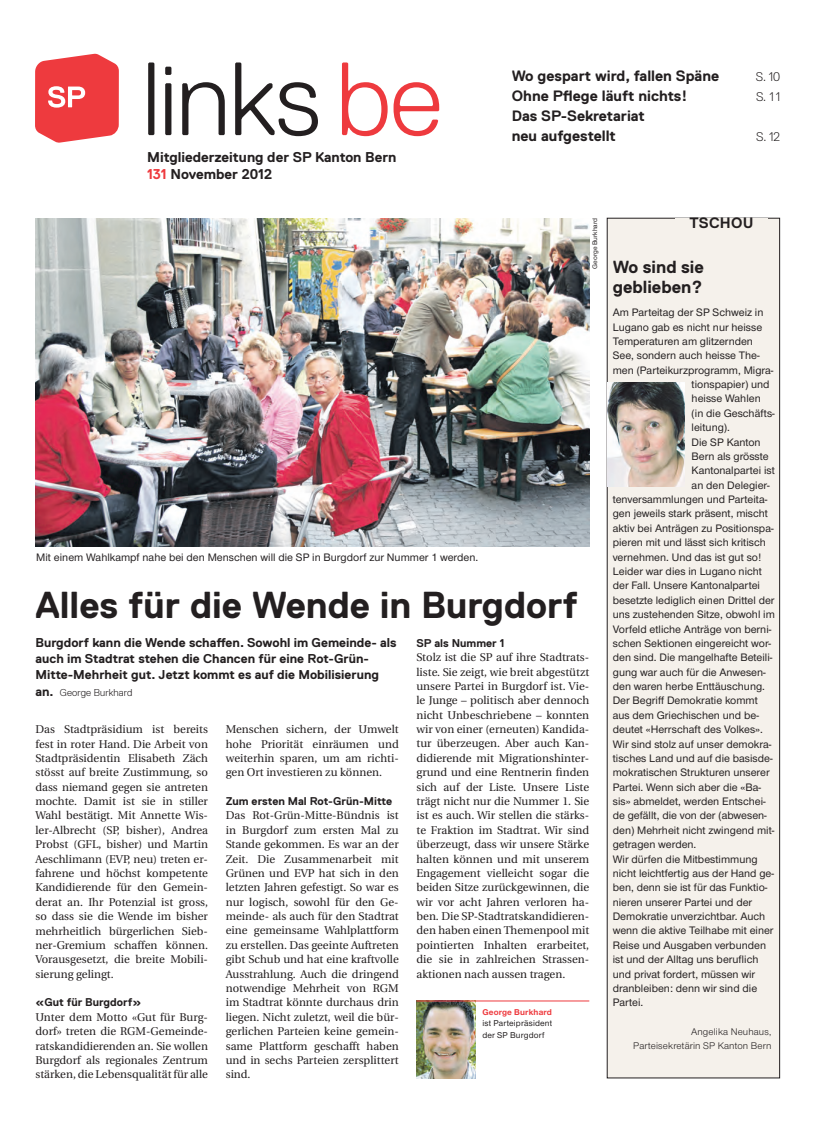
<style>
.page{position:relative;width:833px;height:1134px;background:#fff}
.page>*{position:absolute;margin:0;border:0;box-sizing:border-box;transform-origin:0 0}
.t1{font:300 103.75px "Replica";letter-spacing:-.015em;color:#231f20}
.t2{font:700 37.5px "Replica";color:#231f20}
.t3{font:700 17.5px/20px "Replica";color:#231f20}
.t4{font:700 15px/20px "Replica";color:#231f20}
.t5{font:700 14.25px/17.5px "Replica";color:#231f20}
.t6{font:700 12.75px/16.2px "Replica";color:#231f20}
.t7{font:300 12.5px "Replica";color:#231f20}
.t8{font:11.25px/14.4px "Utopia";color:#231f20;text-align:justify}
.t9{font:500 11.25px "Nimbus San Nov";color:#231f20}
.t10{font:700 11.25px "Replica";color:#231f20}
.t11{font:10px/14.4px "Nimbus San Nov";letter-spacing:.015em;color:#231f20;text-align:right}
.t12{font:300 10px "Replica";letter-spacing:.01em;color:#231f20}
.t13{font:500 8.75px/11.9px "Nimbus San Nov";letter-spacing:.02em;color:#231f20}
.t14{font:700 8.75px "Nimbus San Nov";letter-spacing:.02em;color:#ee3a3e}
.t15{font:500 6.88px "Nimbus San Nov";color:#231f20}
.s1{color:#ee3a3e}
.s2{font-weight:700;font-size:12.75px}
</style>
<div class="page">
<div style="left:607px;top:218px;width:172px;height:860px;background:#f5f1eb"></div>
<div style="left:607px;top:218px;width:173px;height:860px;border:1px solid #231f20"></div>
<svg style="left:35px;top:54px;width:84px;height:89px;background:#f05a5d"></svg>
<div style="left:675px;top:218px;width:93px;height:21px;background:#f5f1eb"></div>
<img style="left:607px;top:383px;width:77px;height:103px">
<img style="left:416px;top:1002px;width:59px;height:76px">
<hr style="left:416px;top:1001px;width:173px;height:1px;background:#ee3a3e">
<img style="left:35px;top:218px;width:554px;height:328px">
<h1 class="t1" style="left:142px;top:42px;width:302px">links <span class="s1">be</span></h1>
<p class="t5" style="left:147px;top:148px;width:251px">Mitgliederzeitung der SP Kanton Bern<br><span class="s1">131</span> November 2012</p>
<h3 class="t4" style="left:512px;top:66px;width:209px">Wo gespart wird, fallen Späne</h3>
<p class="t7" style="left:756px;top:70px;width:26px">S. 10</p>
<h3 class="t4" style="left:512px;top:86px;width:177px">Ohne Pflege läuft nichts!</h3>
<p class="t7" style="left:756px;top:90px;width:26px">S. 11</p>
<h3 class="t4" style="left:512px;top:106px;width:135px">Das SP-Sekretariat neu aufgestellt</h3>
<p class="t7" style="left:756px;top:130px;width:26px">S. 12</p>
<p class="t15" style="left:591px;top:269px;width:52px;rotate:-90deg">George Burkhard</p>
<p class="t9" style="left:36px;top:550px;width:443px">Mit einem Wahlkampf nahe bei den Menschen will die SP in Burgdorf zur Nummer 1 werden.</p>
<h2 class="t2" style="left:35px;top:584px;width:544px">Alles für die Wende in Burgdorf</h2>
<p class="t6" style="left:35px;top:634px;width:363px">Burgdorf kann die Wende schaffen. Sowohl im Gemeinde- als auch im Stadtrat stehen die Chancen für eine Rot-Grün-<br>Mitte-Mehrheit gut. Jetzt kommt es auf die Mobilisierung</p>
<p class="t12" style="left:35px;top:687px;width:99px"><span class="s2">an.</span> George Burkhard</p>
<p class="t8" style="left:35px;top:722px;width:174px">Das Stadtpräsidium ist bereits fest in roter Hand. Die Arbeit von Stadtpräsidentin Elisabeth Zäch stösst auf breite Zustimmung, so dass niemand gegen sie antreten mochte. Damit ist sie in stiller Wahl bestätigt. Mit Annette Wis&shy;ler-Albrecht (SP, bisher), Andrea Probst (GFL, bisher) und Martin Aeschlimann (EVP, neu) treten er&shy;fahrene und höchst kompetente Kandidierende für den Gemein&shy;derat an. Ihr Potenzial ist gross, so dass sie die Wende im bisher mehrheitlich bürgerlichen Sieb&shy;ner-Gremium schaffen können.<br>Vorausgesetzt, die breite Mobili&shy;sierung gelingt.</p>
<p class="t10" style="left:35px;top:996px;width:107px">«Gut für Burgdorf»</p>
<p class="t8" style="left:35px;top:1010px;width:174px">Unter dem Motto «Gut für Burg&shy;dorf» treten die RGM-Gemeinde&shy;ratskandidierenden an. Sie wollen Burgdorf als regionales Zentrum stärken, die Lebensqualität für alle</p>
<p class="t8" style="left:226px;top:722px;width:174px">Menschen sichern, der Umwelt hohe Priorität einräumen und weiterhin sparen, um am richti&shy;gen Ort investieren zu können.</p>
<p class="t10" style="left:226px;top:795px;width:168px">Zum ersten Mal Rot-Grün-Mitte</p>
<p class="t8" style="left:226px;top:809px;width:174px">Das Rot-Grün-Mitte-Bündnis ist in Burgdorf zum ersten Mal zu Stande gekommen. Es war an der Zeit. Die Zusammenarbeit mit Grünen und EVP hat sich in den letzten Jahren gefestigt. So war es nur logisch, sowohl für den Ge&shy;meinde- als auch für den Stadtrat eine gemeinsame Wahlplattform zu erstellen. Das geeinte Auftreten gibt Schub und hat eine kraftvolle Ausstrahlung. Auch die dringend notwendige Mehrheit von RGM im Stadtrat könnte durchaus drin liegen. Nicht zuletzt, weil die bür&shy;gerlichen Parteien keine gemein&shy;same Plattform geschafft haben und in sechs Parteien zersplittert sind.</p>
<p class="t10" style="left:416px;top:637px;width:89px">SP als Nummer 1</p>
<p class="t8" style="left:416px;top:650px;width:174px;text-align:left">Stolz ist die SP auf ihre Stadtrats&shy;liste. Sie zeigt, wie breit abgestützt unsere Partei in Burgdorf ist. Vie&shy;le Junge – politisch aber dennoch nicht Unbeschriebene – konnten wir von einer (erneuten) Kandida&shy;tur überzeugen. Aber auch Kan&shy;didierende mit Migrationshinter&shy;grund und eine Rentnerin finden sich auf der Liste. Unsere Liste trägt nicht nur die Nummer 1. Sie ist es auch. Wir stellen die stärks&shy;te Fraktion im Stadtrat. Wir sind überzeugt, dass wir unsere Stärke halten können und mit unserem Engagement vielleicht sogar die beiden Sitze zurückgewinnen, die wir vor acht Jahren verloren ha&shy;ben. Die SP-Stadtratskandidieren&shy;den haben einen Themenpool mit pointierten Inhalten erarbeitet, die sie in zahlreichen Strassen&shy;aktionen nach aussen tragen.</p>
<p class="t14" style="left:482px;top:1006px;width:71px">George Burkhard</p>
<p class="t13" style="left:482px;top:1018px;width:71px">ist Parteipräsident der SP Burgdorf</p>
<h3 class="t4" style="left:689px;top:213px;width:66px">Tschou</h3>
<h3 class="t3" style="left:613px;top:257px;width:93px">Wo sind sie geblieben?</h3>
<p class="t9" style="left:613px;top:306px;width:152px">Am Parteitag der SP Schweiz in</p>
<p class="t9" style="left:613px;top:320px;width:151px">Lugano gab es nicht nur heisse</p>
<p class="t9" style="left:613px;top:335px;width:142px">Temperaturen am glitzernden</p>
<p class="t9" style="left:613px;top:349px;width:148px">See, sondern auch heisse The-</p>
<p class="t9" style="left:613px;top:363px;width:162px">men (Parteikurzprogramm, Migra-</p>
<p class="t9" style="left:691px;top:378px;width:79px">tionspapier) und</p>
<p class="t9" style="left:691px;top:392px;width:71px">heisse Wahlen</p>
<p class="t9" style="left:691px;top:406px;width:85px">(in die Geschäfts-</p>
<p class="t9" style="left:691px;top:421px;width:40px">leitung).</p>
<p class="t9" style="left:691px;top:435px;width:70px">Die SP Kanton</p>
<p class="t9" style="left:691px;top:450px;width:79px">Bern als grösste</p>
<p class="t9" style="left:691px;top:464px;width:85px">Kantonalpartei ist</p>
<p class="t9" style="left:691px;top:478px;width:79px">an den Delegier-</p>
<p class="t9" style="left:613px;top:493px;width:156px">tenversammlungen und Parteita-</p>
<p class="t9" style="left:613px;top:507px;width:157px">gen jeweils stark präsent, mischt</p>
<p class="t9" style="left:613px;top:521px;width:162px">aktiv bei Anträgen zu Positionspa-</p>
<p class="t9" style="left:613px;top:536px;width:155px">pieren mit und lässt sich kritisch</p>
<p class="t9" style="left:613px;top:550px;width:150px">vernehmen. Und das ist gut so!</p>
<p class="t9" style="left:613px;top:565px;width:151px">Leider war dies in Lugano nicht</p>
<p class="t9" style="left:613px;top:579px;width:149px">der Fall. Unsere Kantonalpartei</p>
<p class="t9" style="left:613px;top:593px;width:163px">besetzte lediglich einen Drittel der</p>
<p class="t9" style="left:613px;top:608px;width:164px">uns zustehenden Sitze, obwohl im</p>
<p class="t9" style="left:613px;top:622px;width:160px">Vorfeld etliche Anträge von berni-</p>
<p class="t9" style="left:613px;top:636px;width:160px">schen Sektionen eingereicht wor-</p>
<p class="t9" style="left:613px;top:651px;width:161px">den sind. Die mangelhafte Beteili-</p>
<p class="t9" style="left:613px;top:665px;width:154px">gung war auch für die Anwesen-</p>
<p class="t9" style="left:613px;top:680px;width:154px">den waren herbe Enttäuschung.</p>
<p class="t9" style="left:613px;top:694px;width:147px">Der Begriff Demokratie kommt</p>
<p class="t9" style="left:613px;top:708px;width:148px">aus dem Griechischen und be-</p>
<p class="t9" style="left:613px;top:723px;width:152px">deutet «Herrschaft des Volkes».</p>
<p class="t9" style="left:613px;top:737px;width:160px">Wir sind stolz auf unser demokra-</p>
<p class="t9" style="left:613px;top:751px;width:161px">tisches Land und auf die basisde-</p>
<p class="t9" style="left:613px;top:766px;width:158px">mokratischen Strukturen unserer</p>
<p class="t9" style="left:613px;top:780px;width:150px">Partei. Wenn sich aber die «Ba-</p>
<p class="t9" style="left:613px;top:795px;width:154px">sis» abmeldet, werden Entschei-</p>
<p class="t9" style="left:613px;top:809px;width:155px">de gefällt, die von der (abwesen-</p>
<p class="t9" style="left:613px;top:823px;width:163px">den) Mehrheit nicht zwingend mit-</p>
<p class="t9" style="left:613px;top:838px;width:85px">getragen werden.</p>
<p class="t9" style="left:613px;top:852px;width:146px">Wir dürfen die Mitbestimmung</p>
<p class="t9" style="left:613px;top:867px;width:163px">nicht leichtfertig aus der Hand ge-</p>
<p class="t9" style="left:613px;top:881px;width:156px">ben, denn sie ist für das Funktio-</p>
<p class="t9" style="left:613px;top:895px;width:141px">nieren unserer Partei und der</p>
<p class="t9" style="left:613px;top:910px;width:154px">Demokratie unverzichtbar. Auch</p>
<p class="t9" style="left:613px;top:924px;width:162px">wenn die aktive Teilhabe mit einer</p>
<p class="t9" style="left:613px;top:938px;width:155px">Reise und Ausgaben verbunden</p>
<p class="t9" style="left:613px;top:953px;width:147px">ist und der Alltag uns beruflich</p>
<p class="t9" style="left:613px;top:967px;width:144px">und privat fordert, müssen wir</p>
<p class="t9" style="left:613px;top:982px;width:146px">dranbleiben: denn wir sind die</p>
<p class="t9" style="left:613px;top:996px;width:32px">Partei.</p>
<p class="t11" style="left:633px;top:1024px;width:140px">Angelika Neuhaus,<br>Parteisekretärin SP Kanton Bern</p>
</div>
